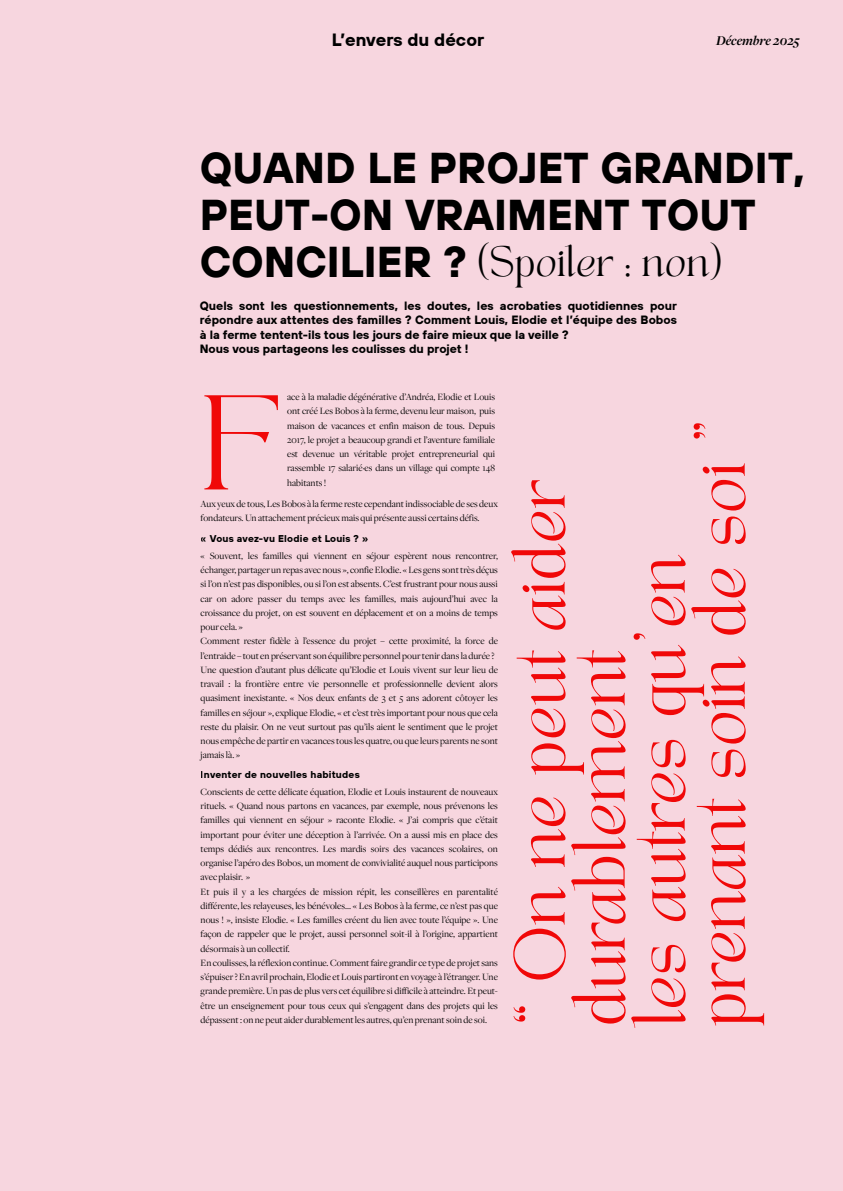
<style>
.page{position:relative;width:843px;height:1191px;background:#fff}
.page>*{position:absolute;margin:0;border:0;box-sizing:border-box;transform-origin:0 0}
.t1{font:94.1px "TANAEGEAN";color:#f00808}
.t2{font:50px/60px "TANAEGEAN";color:#f00808}
.t3{font:700 43px/47.2px "TT Hoves";color:#000}
.t4{font:29.5px "TANAEGEAN";color:#000}
.t5{font:700 17.7px "TT Hoves";color:#000}
.t6{font:italic 700 14px "Freight Disp";color:#000}
.t7{font:700 12px/14.2px "TT Hoves";color:#000}
.t8{font:10px/14.2px "Freight Disp";color:#000}
.t9{font:700 9.8px "TT Hoves";letter-spacing:.02em;color:#000}
</style>
<div class="page">
<div style="left:0;top:0;width:842px;height:1190px;background:#f7d6df"></div>
<h3 class="t5" style="left:331px;top:28px;width:154px">L’envers du décor</h3>
<h3 class="t6" style="left:715px;top:34px;width:85px">Décembre 2025</h3>
<h3 class="t3" style="left:200px;top:143px;width:606px">QUAND LE PROJET GRANDIT,<br>PEUT-ON VRAIMENT TOUT<br>CONCILIER ?</h3>
<p class="t7" style="left:200px;top:298px;width:478px">Quels sont les questionnements, les doutes, les acrobaties quotidiennes pour répondre aux attentes des familles ? Comment Louis, Elodie et l’équipe des Bobos à la ferme tentent-ils tous les jours de faire mieux que la veille ?<br>Nous vous partageons les coulisses du projet !</p>
<h3 class="t4" style="left:477px;top:244px;width:246px">(Spoiler : non)</h3>
<p class="t8" style="left:287px;top:390px;width:209px;text-align:justify">ace à la maladie dégénérative d’Andréa, Elodie et Louis ont créé Les Bobos à la ferme, devenu leur maison, puis maison de vacances et enfin maison de tous. Depuis 2017, le projet a beaucoup grandi et l’aventure familiale est devenue un véritable projet entrepreneurial qui rassemble 17 salarié·es dans un village qui compte 148 habitants!</p>
<h1 class="t1" style="left:200px;top:389px;width:82px">F</h1>
<p class="t8" style="left:200px;top:511px;width:280px">fondateurs.Un attachement précieuxmais qui présente aussi certains défis.</p>
<p class="t9" style="left:201px;top:532px;width:169px">« Vous avez-vu Elodie et Louis ? »</p>
<p class="t8" style="left:200px;top:549px;width:299px">« Souvent, les familles qui viennent en séjour espèrent nous rencontrer, échanger, partager un repas avec nous », confieElodie. « Les genssonttrès déçus si l’on n’est pas disponibles, ou si l’on est absents. C’est frustrant pour nous aussi car on adore passer du temps avec les familles, mais aujourd’hui avec la croissance du projet, on est souvent en déplacement et on a moins de temps pour cela. »<br>Comment rester fidèle à l’essence du projet – cette proximité, la force de l’entraide – tout en préservantson équilibre personnel pourtenir dansla durée ?<br>Une question d’autant plus délicate qu’Elodie et Louis vivent sur leur lieu de travail : la frontière entre vie personnelle et professionnelle devient alors quasiment inexistante. « Nos deux enfants de 3 et 5 ans adorent côtoyer les familles en séjour », explique Elodie, « et c’est très important pour nous que cela reste du plaisir. On ne veut surtout pas qu’ils aient le sentiment que le projet nous empêche de partir en vacancestousles quatre, ou que leurs parents ne sont jamaislà. »</p>
<p class="t9" style="left:201px;top:767px;width:160px">Inventer de nouvelles habitudes</p>
<p class="t8" style="left:200px;top:785px;width:299px">Conscients de cette délicate équation, Elodie et Louis instaurent de nouveaux rituels. « Quand nous partons en vacances, par exemple, nous prévenons les familles qui viennent en séjour » raconte Elodie. « J’ai compris que c’était important pour éviter une déception à l’arrivée. On a aussi mis en place des temps dédiés aux rencontres. Les mardis soirs des vacances scolaires, on organise l’apéro des Bobos, un moment de convivialité auquel nous participons avec plaisir. »<br>Et puis il y a les chargées de mission répit, les conseillères en parentalité différente, les relayeuses, les bénévoles... « Les Bobos à la ferme, ce n’est pas que nous ! », insiste Elodie. « Les familles créent du lien avec toute l’équipe ». Une façon de rappeler que le projet, aussi personnel soit-il à l’origine, appartient désormais à un collectif.<br>En coulisses, la réflexion continue.Commentfaire grandir ce type de projetsans s’épuiser?En avril prochain,Elodie et Louis partiront en voyage à l’étranger.Une grande première.Un pas de plus vers cet équilibre si difficile à atteindre. Et peut&shy;être un enseignement pour tous ceux qui s’engagent dans des projets qui les dépassent: on ne peut aider durablementles autres, qu’en prenantsoin de soi.</p>
<p class="t8" style="left:200px;top:497px;width:299px">Aux yeux de tous, LesBobos à la ferme reste cependantindissociable de ses deux</p>
<h2 class="t2" style="left:517px;top:1026px;width:609px;rotate:-90deg">“ On ne peut aider durablement<br>les autres qu’en prenant soin de soi ”</h2>
</div>
